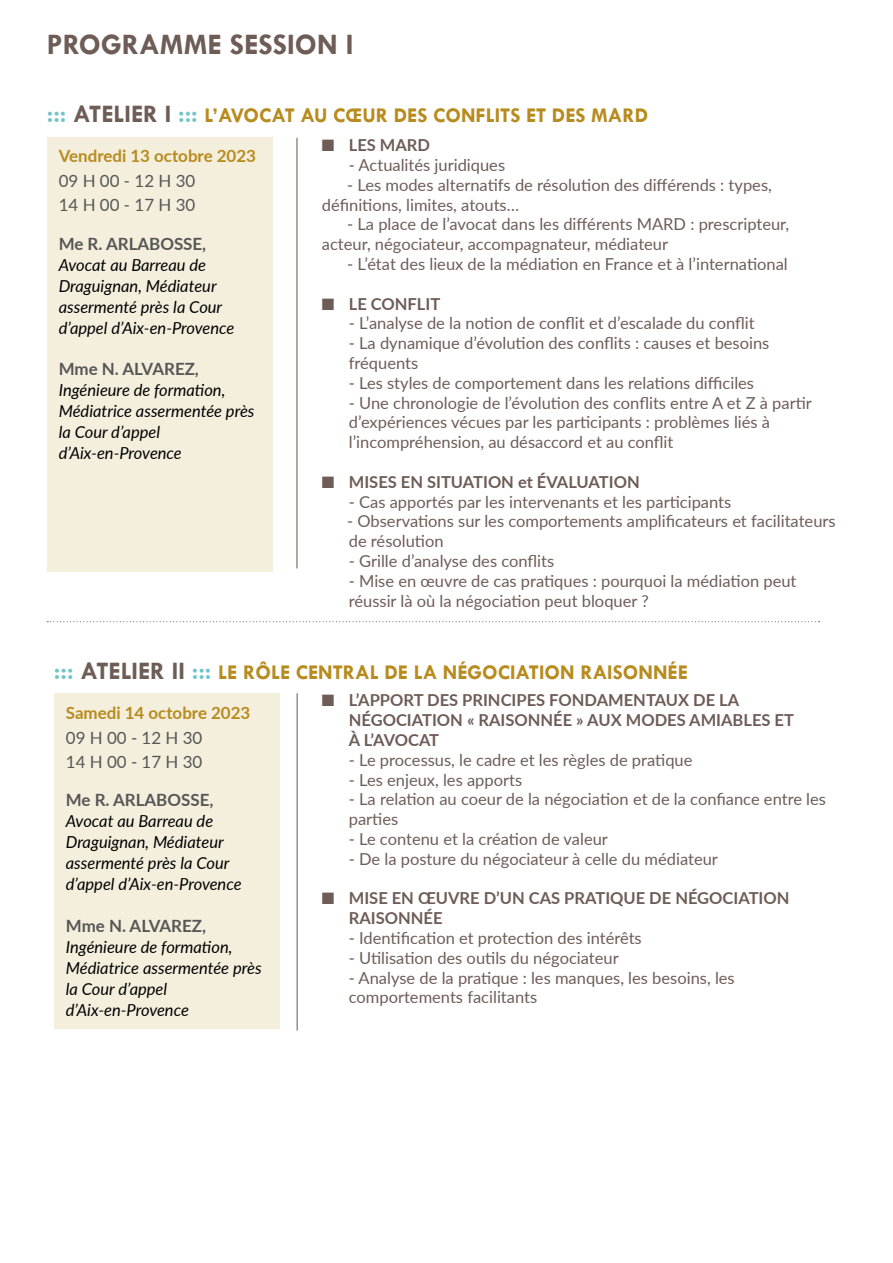
<style>
.page{position:relative;width:893px;height:1263px;background:#fff}
.page>*{position:absolute;margin:0;border:0;box-sizing:border-box;transform-origin:0 0}
.t1{font:700 30px "Tw Cen";color:#6e5d57}
.t2{font:700 21.15px "Tw Cen";color:#b78b1e}
.t3{font:700 16.95px "Lato";color:#575756}
.t4{font:16.95px/24px "Lato";color:#575756}
.t5{font:700 16.95px "Lato";color:#b78b1e}
.t6{font:16.5px/19.8px "Lato";color:#6e5d57}
.t7{font:italic 16.5px/21px "Lato";color:#000}
.t8{font:700 16.5px/19.8px "Lato";color:#6e5d57}
.s1{font-size:25.35px;color:#70c5ca}
.s2{font-size:25.35px;color:#6e5d57}
</style>
<div class="page">
<div style="left:47px;top:137px;width:225px;height:434px;background:#f4eedd"></div>
<hr style="left:296px;top:138px;width:1px;height:430px;background:#6e5d57">
<svg style="left:47px;top:621px;width:773px;height:1px"></svg>
<div style="left:54px;top:693px;width:225px;height:336px;background:#f4eedd"></div>
<hr style="left:297px;top:693px;width:1px;height:337px;background:#6e5d57">
<h1 class="t1" style="left:47px;top:27px;width:308px">PROGRAMME SESSION I</h1>
<p class="t2" style="left:47px;top:103px;width:603px"><span class="s1">:::</span> <span class="s2">ATELIER I</span> <span class="s1">:::</span> L’AVOCAT AU CŒUR DES CONFLITS ET DES MARD</p>
<p class="t5" style="left:59px;top:144px;width:199px">Vendredi 13 octobre 2023</p>
<p class="t4" style="left:59px;top:168px;width:138px">09 H 00 - 12 H 30<br>14 H 00 - 17 H 30</p>
<p class="t3" style="left:59px;top:231px;width:149px">Me R. ARLABOSSE,</p>
<p class="t7" style="left:59px;top:254px;width:177px">Avocat au Barreau de<br>Draguignan, Médiateur assermenté près la Cour d’appel d’Aix-en-Provence</p>
<p class="t3" style="left:59px;top:356px;width:142px">Mme N. ALVAREZ,</p>
<p class="t7" style="left:59px;top:379px;width:197px">Ingénieure de formation,<br>Médiatrice assermentée près la Cour d’appel d’Aix-en-Provence</p>
<p class="t8" style="left:322px;top:134px;width:110px">■ LES MARD</p>
<p class="t6" style="left:349px;top:154px;width:158px">- Actualités juridiques</p>
<p class="t6" style="left:322px;top:174px;width:452px;text-indent:25px">- Les modes alternatifs de résolution des différends : types, définitions, limites, atouts…</p>
<p class="t6" style="left:322px;top:214px;width:469px;text-indent:25px">- La place de l’avocat dans les différents MARD : prescripteur, acteur, négociateur, accompagnateur, médiateur</p>
<p class="t6" style="left:347px;top:253px;width:442px">- L’état des lieux de la médiation en France et à l’international</p>
<p class="t8" style="left:322px;top:293px;width:120px">■ LE CONFLIT</p>
<p class="t6" style="left:349px;top:313px;width:407px">- L’analyse de la notion de conflit et d’escalade du conflit</p>
<p class="t6" style="left:349px;top:333px;width:422px">- La dynamique d’évolution des conflits : causes et besoins fréquents</p>
<p class="t6" style="left:349px;top:372px;width:407px">- Les styles de comportement dans les relations difficiles</p>
<p class="t6" style="left:349px;top:392px;width:465px">- Une chronologie de l’évolution des conflits entre A et Z à partir d’expériences vécues par les participants : problèmes liés à l’incompréhension, au désaccord et au conflit</p>
<p class="t8" style="left:322px;top:471px;width:319px">■ MISES EN SITUATION et ÉVALUATION</p>
<p class="t6" style="left:349px;top:491px;width:384px">- Cas apportés par les intervenants et les participants</p>
<p class="t6" style="left:347px;top:511px;width:490px">- Observations sur les comportements amplificateurs et facilitateurs de résolution</p>
<p class="t6" style="left:349px;top:550px;width:207px">- Grille d’analyse des conflits</p>
<p class="t6" style="left:349px;top:570px;width:449px">- Mise en œuvre de cas pratiques : pourquoi la médiation peut réussir là où la négociation peut bloquer ?</p>
<p class="t2" style="left:54px;top:659px;width:635px"><span class="s1">:::</span> <span class="s2">ATELIER II</span> <span class="s1">:::</span> LE RÔLE CENTRAL DE LA NÉGOCIATION RAISONNÉE</p>
<p class="t5" style="left:66px;top:700px;width:186px">Samedi 14 octobre 2023</p>
<p class="t4" style="left:66px;top:725px;width:138px">09 H 00 - 12 H 30<br>14 H 00 - 17 H 30</p>
<p class="t3" style="left:66px;top:788px;width:149px">Me R. ARLABOSSE,</p>
<p class="t7" style="left:66px;top:810px;width:177px">Avocat au Barreau de<br>Draguignan, Médiateur assermenté près la Cour d’appel d’Aix-en-Provence</p>
<p class="t3" style="left:66px;top:913px;width:142px">Mme N. ALVAREZ,</p>
<p class="t7" style="left:66px;top:935px;width:197px">Ingénieure de formation,<br>Médiatrice assermentée près la Cour d’appel d’Aix-en-Provence</p>
<p class="t8" style="left:349px;top:690px;width:447px;text-indent:-27px">■ L’APPORT DES PRINCIPES FONDAMENTAUX DE LA<br>NÉGOCIATION « RAISONNÉE » AUX MODES AMIABLES ET<br>À L’AVOCAT</p>
<p class="t6" style="left:349px;top:749px;width:345px">- Le processus, le cadre et les règles de pratique</p>
<p class="t6" style="left:322px;top:769px;width:202px">■ - Les enjeux, les apports</p>
<p class="t6" style="left:349px;top:789px;width:479px;text-indent:-27px">■ - La relation au coeur de la négociation et de la confiance entre les parties</p>
<p class="t6" style="left:322px;top:828px;width:288px">■ - Le contenu et la création de valeur</p>
<p class="t6" style="left:322px;top:848px;width:398px">■ - De la posture du négociateur à celle du médiateur</p>
<p class="t8" style="left:349px;top:888px;width:442px;text-indent:-27px">■ MISE EN ŒUVRE D’UN CAS PRATIQUE DE NÉGOCIATION<br>RAISONNÉE</p>
<p class="t6" style="left:349px;top:927px;width:294px">- Identification et protection des intérêts</p>
<p class="t6" style="left:349px;top:947px;width:271px">- Utilisation des outils du négociateur</p>
<p class="t6" style="left:349px;top:967px;width:387px">- Analyse de la pratique : les manques, les besoins, les comportements facilitants</p>
</div>
